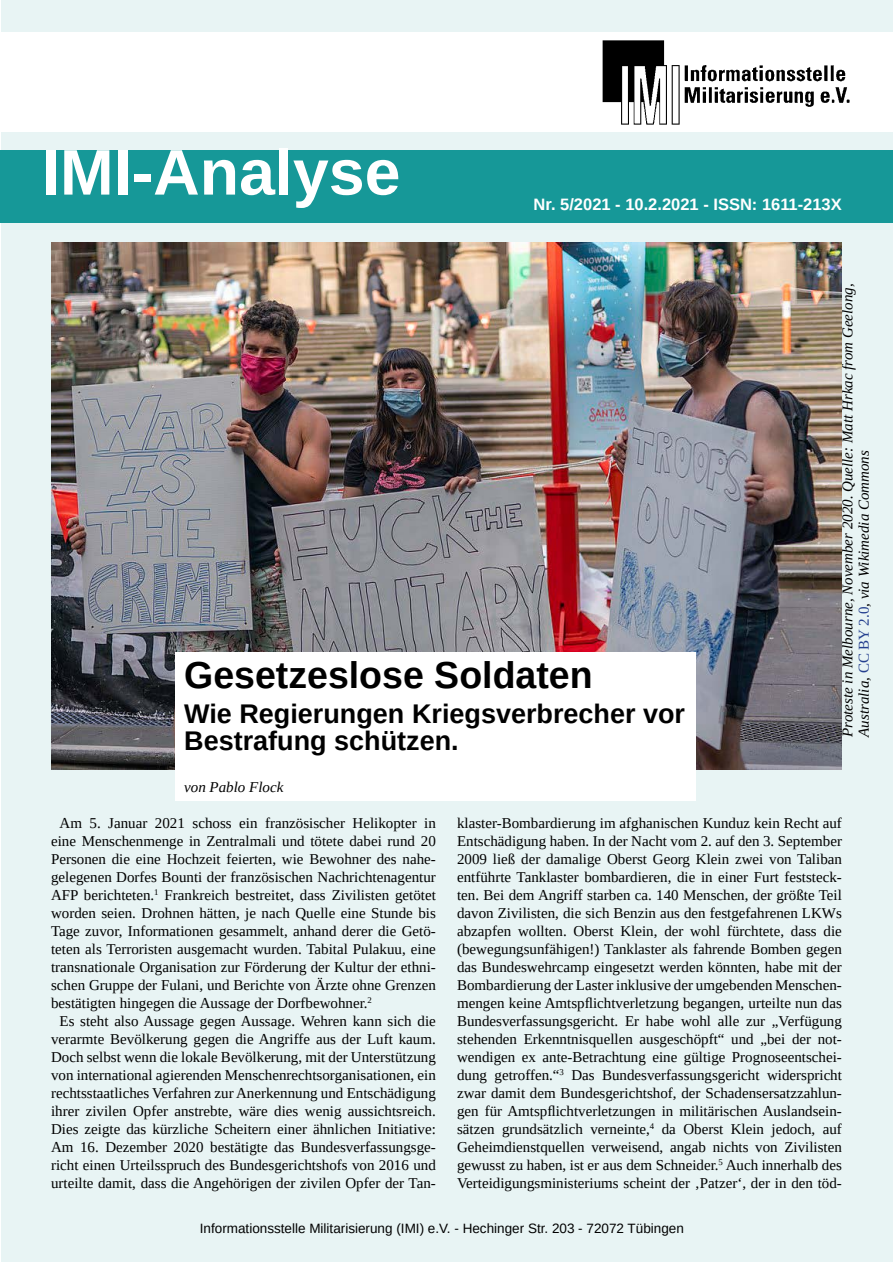
<style>
.page{position:relative;width:893px;height:1263px;background:#fff}
.page>*{position:absolute;margin:0;border:0;box-sizing:border-box;transform-origin:0 0}
.t1{font:700 64.5px "Liberation Sans";color:#fff}
.t2{font:700 37.5px "Liberation Sans";color:#000}
.t3{font:700 27px/27px "Liberation Sans";color:#000}
.t4{font:700 16.5px "Liberation Sans";color:#fff}
.t5{font:15px/18px "Liberation Serif";color:#000;text-align:justify}
.t6{font:italic 15px/16.5px "Liberation Serif";color:#000}
.t7{font:13.5px "Liberation Sans";color:#000}
.s1{font-style:normal;color:#25408f}
</style>
<div class="page">
<div style="left:1px;top:1px;width:891px;height:1261px;background:#e8f4f4"></div>
<div style="left:0;top:32px;width:893px;height:100px;background:#fff"></div>
<div style="left:0;top:150px;width:893px;height:73px;background:#169898"></div>
<img style="left:602px;top:40px;width:248px;height:85px">
<img style="left:51px;top:242px;width:791px;height:528px">
<div style="left:176px;top:652px;width:520px;height:149px;background:#fff"></div>
<h1 class="t1" style="left:42px;top:128px;width:360px">IMI-Analyse</h1>
<p class="t4" style="left:534px;top:193px;width:310px">Nr. 5/2021 - 10.2.2021 - ISSN: 1611-213X</p>
<p class="t6" style="left:839px;top:737px;width:454px;rotate:-90deg">Proteste in Melbourne, November 2020. Quelle: Matt Hrkac from Geelong,<br>Australia, <span class="s1">CC BY 2.0</span>, via Wikimedia Commons</p>
<h2 class="t2" style="left:184px;top:649px;width:410px">Gesetzeslose Soldaten</h2>
<h3 class="t3" style="left:184px;top:701px;width:502px">Wie Regierungen Kriegsverbrecher vor<br>Bestrafung schützen.</h3>
<p class="t6" style="left:184px;top:779px;width:101px">von Pablo Flock</p>
<p class="t5" style="left:60px;top:814px;width:378px">Am 5. Januar 2021 schoss ein französischer Helikopter in</p>
<p class="t5" style="left:51px;top:832px;width:386px">eine Menschenmenge in Zentralmali und tötete dabei rund 20</p>
<p class="t5" style="left:51px;top:850px;width:386px">Personen die eine Hochzeit feierten, wie Bewohner des nahe-</p>
<p class="t5" style="left:51px;top:868px;width:386px">gelegenen Dorfes Bounti der französischen Nachrichtenagentur</p>
<p class="t5" style="left:51px;top:886px;width:386px">AFP berichteten.<sup>1</sup> Frankreich bestreitet, dass Zivilisten getötet</p>
<p class="t5" style="left:51px;top:904px;width:386px">worden seien. Drohnen hätten, je nach Quelle eine Stunde bis</p>
<p class="t5" style="left:51px;top:922px;width:386px">Tage zuvor, Informationen gesammelt, anhand derer die Getö-</p>
<p class="t5" style="left:51px;top:940px;width:386px">teten als Terroristen ausgemacht wurden. Tabital Pulakuu, eine</p>
<p class="t5" style="left:51px;top:958px;width:386px">transnationale Organisation zur Förderung der Kultur der ethni-</p>
<p class="t5" style="left:51px;top:976px;width:386px">schen Gruppe der Fulani, und Berichte von Ärzte ohne Grenzen</p>
<p class="t5" style="left:51px;top:994px;width:322px">bestätigten hingegen die Aussage der Dorfbewohner.<sup>2</sup></p>
<p class="t5" style="left:60px;top:1012px;width:378px">Es steht also Aussage gegen Aussage. Wehren kann sich die</p>
<p class="t5" style="left:51px;top:1030px;width:386px">verarmte Bevölkerung gegen die Angriffe aus der Luft kaum.</p>
<p class="t5" style="left:51px;top:1048px;width:386px">Doch selbst wenn die lokale Bevölkerung, mit der Unterstützung</p>
<p class="t5" style="left:51px;top:1066px;width:386px">von international agierenden Menschenrechtsorganisationen, ein</p>
<p class="t5" style="left:51px;top:1084px;width:386px">rechtsstaatliches Verfahren zur Anerkennung und Entschädigung</p>
<p class="t5" style="left:51px;top:1102px;width:386px">ihrer zivilen Opfer anstrebte, wäre dies wenig aussichtsreich.</p>
<p class="t5" style="left:51px;top:1120px;width:386px">Dies zeigte das kürzliche Scheitern einer ähnlichen Initiative:</p>
<p class="t5" style="left:51px;top:1138px;width:386px">Am 16. Dezember 2020 bestätigte das Bundesverfassungsge-</p>
<p class="t5" style="left:51px;top:1156px;width:386px">richt einen Urteilsspruch des Bundesgerichtshofs von 2016 und</p>
<p class="t5" style="left:51px;top:1174px;width:386px">urteilte damit, dass die Angehörigen der zivilen Opfer der Tan-</p>
<p class="t5" style="left:457px;top:814px;width:386px">klaster-Bombardierung im afghanischen Kunduz kein Recht auf Entschädigung haben. In der Nacht vom 2. auf den 3. September 2009 ließ der damalige Oberst Georg Klein zwei von Taliban entführte Tanklaster bombardieren, die in einer Furt feststeck&shy;ten. Bei dem Angriff starben ca. 140 Menschen, der größte Teil davon Zivilisten, die sich Benzin aus den festgefahrenen LKWs abzapfen wollten. Oberst Klein, der wohl fürchtete, dass die (bewegungsunfähigen!) Tanklaster als fahrende Bomben gegen das Bundeswehrcamp eingesetzt werden könnten, habe mit der Bombardierung der Laster inklusive der umgebenden Menschen&shy;mengen keine Amtspflichtverletzung begangen, urteilte nun das Bundesverfassungsgericht. Er habe wohl alle zur „Verfügung stehenden Erkenntnisquellen ausgeschöpft“ und „bei der not&shy;wendigen ex ante-Betrachtung eine gültige Prognoseentschei&shy;dung getroffen.“<sup>3</sup> Das Bundesverfassungsgericht widerspricht zwar damit dem Bundesgerichtshof, der Schadensersatzzahlun&shy;gen für Amtspflichtverletzungen in militärischen Auslandsein&shy;sätzen grundsätzlich verneinte,<sup>4</sup> da Oberst Klein jedoch, auf Geheimdienstquellen verweisend, angab nichts von Zivilisten gewusst zu haben, ist er aus dem Schneider.<sup>5</sup> Auch innerhalb des Verteidigungsministeriums scheint der ‚Patzer‘, der in den töd-</p>
<p class="t7" style="left:200px;top:1220px;width:485px">Informationsstelle Militarisierung (IMI) e.V. - Hechinger Str. 203 - 72072 Tübingen</p>
</div>
